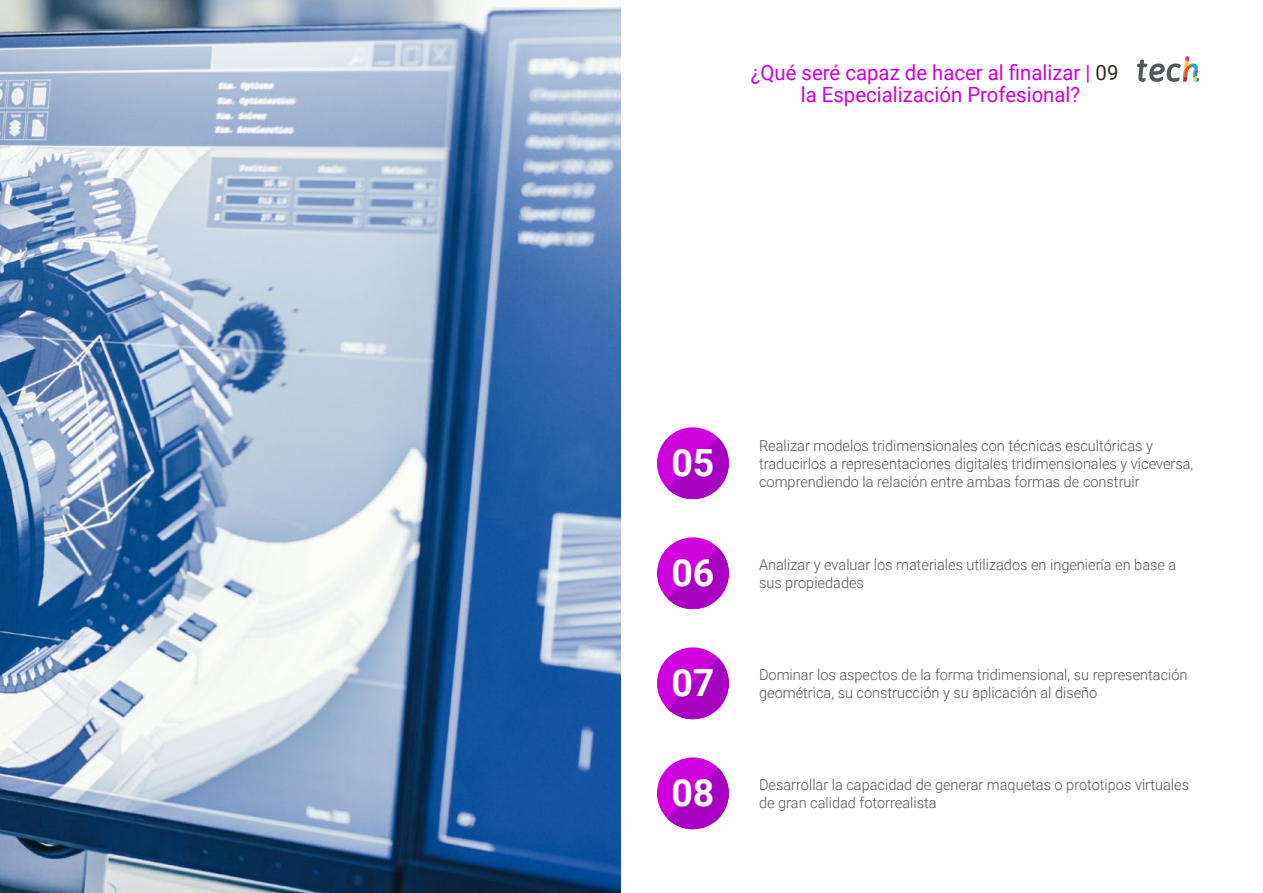
<style>
.page{position:relative;width:1263px;height:893px;background:#fff}
.page>*{position:absolute;margin:0;border:0;box-sizing:border-box;transform-origin:0 0}
.t1{font:700 37.5px "Roboto";color:#fff}
.t2{font:21px/22.5px "Roboto";color:#ce00de;text-align:center}
.t3{font:300 15px/18px "Roboto";color:#52555b}
.s1{color:#312e20}
</style>
<div class="page">
<img style="left:0;top:0;width:621px;height:893px">
<svg style="left:1137px;top:56px;width:62px;height:26px"></svg>
<div style="left:657px;top:537px;width:72px;height:72px;background:#ce00de;border-radius:50%"></div>
<svg style="left:667px;top:548px;width:62px;height:61px"></svg>
<div style="left:657px;top:757px;width:72px;height:72px;background:#ce00de;border-radius:50%"></div>
<svg style="left:667px;top:768px;width:62px;height:61px"></svg>
<div style="left:657px;top:647px;width:72px;height:72px;background:#ce00de;border-radius:50%"></div>
<svg style="left:667px;top:658px;width:62px;height:61px"></svg>
<div style="left:657px;top:427px;width:72px;height:72px;background:#ce00de;border-radius:50%"></div>
<svg style="left:667px;top:438px;width:62px;height:61px"></svg>
<h2 class="t2" style="left:751px;top:60px;width:369px">¿Qué seré capaz de hacer al finalizar | <span class="s1">09 </span>la Especialización Profesional?</h2>
<h1 class="t1" style="left:671px;top:436px;width:45px">05</h1>
<p class="t3" style="left:759px;top:436px;width:436px">Realizar modelos tridimensionales con técnicas escultóricas y traducirlos a representaciones digitales tridimensionales y viceversa, comprendiendo la relación entre ambas formas de construir</p>
<h1 class="t1" style="left:671px;top:546px;width:45px">06</h1>
<p class="t3" style="left:759px;top:555px;width:419px">Analizar y evaluar los materiales utilizados en ingeniería en base a sus propiedades</p>
<h1 class="t1" style="left:671px;top:656px;width:45px">07</h1>
<p class="t3" style="left:759px;top:665px;width:430px">Dominar los aspectos de la forma tridimensional, su representación geométrica, su construcción y su aplicación al diseño</p>
<h1 class="t1" style="left:671px;top:766px;width:45px">08</h1>
<p class="t3" style="left:759px;top:775px;width:432px">Desarrollar la capacidad de generar maquetas o prototipos virtuales de gran calidad fotorrealista</p>
</div>
